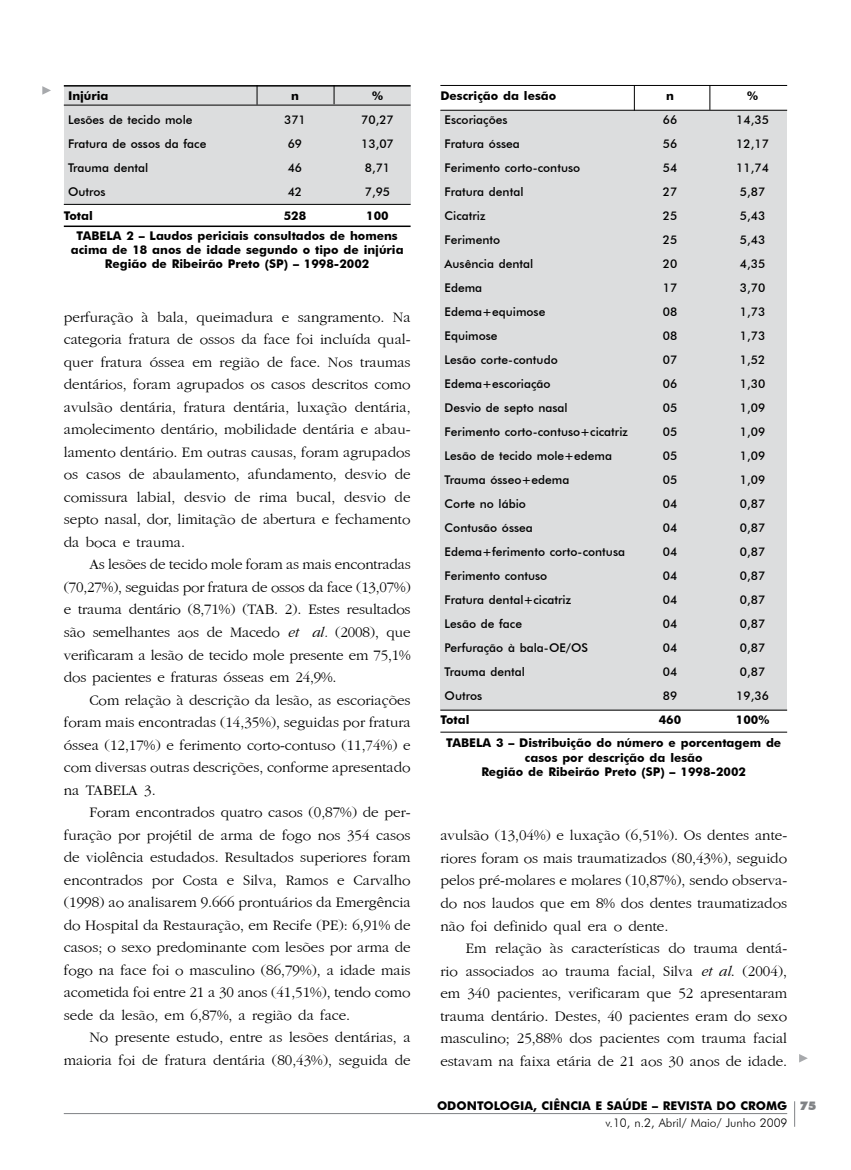
<style>
.page{position:relative;width:851px;height:1170px;background:#fff}
.page>*{position:absolute;margin:0;border:0;box-sizing:border-box;transform-origin:0 0}
.t1{font:15px/22.5px "Gatineau Plain";color:#000;text-align:justify}
.t2{font:500 12px "Futura BT";color:#000}
.t3{font:700 12px/14.4px "Futura BT";color:#000}
.s1{font-family:"Gatineau";font-style:italic}
.s2{font-weight:900;color:#808285}
.s3{font-weight:300}
</style>
<div class="page">
<svg style="left:794px;top:1101px;width:1px;height:25px"></svg>
<svg style="left:799px;top:1054px;width:8px;height:8px"></svg>
<hr style="left:64px;top:1113px;width:723px;height:1px;background:#808285">
<svg style="left:42px;top:86px;width:9px;height:9px"></svg>
<div style="left:440px;top:110px;width:347px;height:600px;background:#dcddde"></div>
<div style="left:64px;top:85px;width:346px;height:120px;background:#dcddde"></div>
<hr style="left:64px;top:85px;width:346px;height:2px;background:#000">
<hr style="left:64px;top:105px;width:346px;height:1px;background:#000">
<hr style="left:64px;top:204px;width:346px;height:1px;background:#000">
<hr style="left:64px;top:225px;width:346px;height:2px;background:#000">
<svg style="left:256px;top:85px;width:1px;height:20px"></svg>
<svg style="left:333px;top:85px;width:1px;height:19px"></svg>
<svg style="left:709px;top:86px;width:1px;height:24px"></svg>
<svg style="left:634px;top:86px;width:1px;height:24px"></svg>
<hr style="left:440px;top:85px;width:347px;height:1px;background:#000">
<hr style="left:440px;top:110px;width:347px;height:1px;background:#000">
<hr style="left:440px;top:709px;width:347px;height:1px;background:#000">
<hr style="left:440px;top:731px;width:347px;height:1px;background:#000">
<p class="t3" style="left:68px;top:88px;width:42px">Injúria</p>
<p class="t3" style="left:291px;top:88px;width:9px">n</p>
<p class="t3" style="left:372px;top:88px;width:12px">%</p>
<p class="t2" style="left:68px;top:112px;width:126px">Lesões de tecido mole</p>
<p class="t2" style="left:284px;top:112px;width:23px">371</p>
<p class="t2" style="left:361px;top:112px;width:34px">70,27</p>
<p class="t2" style="left:68px;top:136px;width:140px">Fratura de ossos da face</p>
<p class="t2" style="left:288px;top:136px;width:16px">69</p>
<p class="t2" style="left:361px;top:136px;width:34px">13,07</p>
<p class="t2" style="left:68px;top:160px;width:82px">Trauma dental</p>
<p class="t2" style="left:288px;top:160px;width:16px">46</p>
<p class="t2" style="left:365px;top:160px;width:27px">8,71</p>
<p class="t2" style="left:68px;top:184px;width:39px">Outros</p>
<p class="t2" style="left:288px;top:184px;width:16px">42</p>
<p class="t2" style="left:365px;top:184px;width:27px">7,95</p>
<p class="t3" style="left:64px;top:208px;width:31px">Total</p>
<p class="t3" style="left:284px;top:208px;width:24px">528</p>
<p class="t3" style="left:366px;top:208px;width:24px">100</p>
<p class="t3" style="left:71px;top:228px;width:334px;text-align:center">TABELA 2 – Laudos periciais consultados de homens acima de 18 anos de idade segundo o tipo de injúria<br>Região de Ribeirão Preto (SP) – 1998-2002</p>
<p class="t1" style="left:64px;top:306px;width:348px">perfuração à bala, queimadura e sangramento. Na categoria fratura de ossos da face foi incluída qual&shy;quer fratura óssea em região de face. Nos traumas dentários, foram agrupados os casos descritos como avulsão dentária, fratura dentária, luxação dentária, amolecimento dentário, mobilidade dentária e abau&shy;lamento dentário. Em outras causas, foram agrupados os casos de abaulamento, afundamento, desvio de comissura labial, desvio de rima bucal, desvio de septo nasal, dor, limitação de abertura e fechamento da boca e trauma.</p>
<p class="t1" style="left:64px;top:553px;width:348px;text-indent:26px">As lesões de tecido mole foram as mais encontradas (70,27%), seguidas por fratura de ossos da face (13,07%) e trauma dentário (8,71%) (TAB. 2). Estes resultados são semelhantes aos de Macedo <span class="s1">et al.</span> (2008), que verificaram a lesão de tecido mole presente em 75,1% dos pacientes e fraturas ósseas em 24,9%.</p>
<p class="t1" style="left:64px;top:688px;width:348px;text-indent:26px">Com relação à descrição da lesão, as escoriações foram mais encontradas (14,35%), seguidas por fratura óssea (12,17%) e ferimento corto-contuso (11,74%) e com diversas outras descrições, conforme apresentado na TABELA 3.</p>
<p class="t1" style="left:64px;top:801px;width:348px;text-indent:26px">Foram encontrados quatro casos (0,87%) de per&shy;furação por projétil de arma de fogo nos 354 casos de violência estudados. Resultados superiores foram encontrados por Costa e Silva, Ramos e Carvalho (1998) ao analisarem 9.666 prontuários da Emergência do Hospital da Restauração, em Recife (PE): 6,91% de casos; o sexo predominante com lesões por arma de fogo na face foi o masculino (86,79%), a idade mais acometida foi entre 21 a 30 anos (41,51%), tendo como sede da lesão, em 6,87%, a região da face.</p>
<p class="t1" style="left:64px;top:1026px;width:348px;text-align:right">No presente estudo, entre as lesões dentárias, a maioria foi de fratura dentária (80,43%), seguida de</p>
<p class="t3" style="left:440px;top:88px;width:117px">Descrição da lesão</p>
<p class="t3" style="left:666px;top:88px;width:9px">n</p>
<p class="t3" style="left:747px;top:88px;width:12px">%</p>
<p class="t2" style="left:444px;top:112px;width:64px">Escoriações</p>
<p class="t2" style="left:662px;top:112px;width:16px">66</p>
<p class="t2" style="left:736px;top:112px;width:34px">14,35</p>
<p class="t2" style="left:444px;top:136px;width:77px">Fratura óssea</p>
<p class="t2" style="left:662px;top:136px;width:16px">56</p>
<p class="t2" style="left:736px;top:136px;width:34px">12,17</p>
<p class="t2" style="left:444px;top:160px;width:137px">Ferimento corto-contuso</p>
<p class="t2" style="left:662px;top:160px;width:16px">54</p>
<p class="t2" style="left:736px;top:160px;width:34px">11,74</p>
<p class="t2" style="left:444px;top:184px;width:80px">Fratura dental</p>
<p class="t2" style="left:662px;top:184px;width:16px">27</p>
<p class="t2" style="left:739px;top:184px;width:27px">5,87</p>
<p class="t2" style="left:444px;top:208px;width:42px">Cicatriz</p>
<p class="t2" style="left:662px;top:208px;width:16px">25</p>
<p class="t2" style="left:739px;top:208px;width:27px">5,43</p>
<p class="t2" style="left:444px;top:232px;width:57px">Ferimento</p>
<p class="t2" style="left:662px;top:232px;width:16px">25</p>
<p class="t2" style="left:739px;top:232px;width:27px">5,43</p>
<p class="t2" style="left:444px;top:256px;width:90px">Ausência dental</p>
<p class="t2" style="left:662px;top:256px;width:16px">20</p>
<p class="t2" style="left:739px;top:256px;width:27px">4,35</p>
<p class="t2" style="left:444px;top:280px;width:39px">Edema</p>
<p class="t2" style="left:662px;top:280px;width:16px">17</p>
<p class="t2" style="left:739px;top:280px;width:27px">3,70</p>
<p class="t2" style="left:444px;top:304px;width:102px">Edema+equimose</p>
<p class="t2" style="left:662px;top:304px;width:16px">08</p>
<p class="t2" style="left:739px;top:304px;width:27px">1,73</p>
<p class="t2" style="left:444px;top:328px;width:54px">Equimose</p>
<p class="t2" style="left:662px;top:328px;width:16px">08</p>
<p class="t2" style="left:739px;top:328px;width:27px">1,73</p>
<p class="t2" style="left:444px;top:352px;width:114px">Lesão corte-contudo</p>
<p class="t2" style="left:662px;top:352px;width:16px">07</p>
<p class="t2" style="left:739px;top:352px;width:27px">1,52</p>
<p class="t2" style="left:444px;top:376px;width:107px">Edema+escoriação</p>
<p class="t2" style="left:662px;top:376px;width:16px">06</p>
<p class="t2" style="left:739px;top:376px;width:27px">1,30</p>
<p class="t2" style="left:444px;top:400px;width:125px">Desvio de septo nasal</p>
<p class="t2" style="left:662px;top:400px;width:16px">05</p>
<p class="t2" style="left:739px;top:400px;width:27px">1,09</p>
<p class="t2" style="left:444px;top:424px;width:185px">Ferimento corto-contuso+cicatriz</p>
<p class="t2" style="left:662px;top:424px;width:16px">05</p>
<p class="t2" style="left:739px;top:424px;width:27px">1,09</p>
<p class="t2" style="left:444px;top:448px;width:169px">Lesão de tecido mole+edema</p>
<p class="t2" style="left:662px;top:448px;width:16px">05</p>
<p class="t2" style="left:739px;top:448px;width:27px">1,09</p>
<p class="t2" style="left:444px;top:472px;width:126px">Trauma ósseo+edema</p>
<p class="t2" style="left:662px;top:472px;width:16px">05</p>
<p class="t2" style="left:739px;top:472px;width:27px">1,09</p>
<p class="t2" style="left:444px;top:496px;width:83px">Corte no lábio</p>
<p class="t2" style="left:662px;top:496px;width:16px">04</p>
<p class="t2" style="left:739px;top:496px;width:27px">0,87</p>
<p class="t2" style="left:444px;top:520px;width:90px">Contusão óssea</p>
<p class="t2" style="left:662px;top:520px;width:16px">04</p>
<p class="t2" style="left:739px;top:520px;width:27px">0,87</p>
<p class="t2" style="left:444px;top:544px;width:182px">Edema+ferimento corto-contusa</p>
<p class="t2" style="left:662px;top:544px;width:16px">04</p>
<p class="t2" style="left:739px;top:544px;width:27px">0,87</p>
<p class="t2" style="left:444px;top:568px;width:104px">Ferimento contuso</p>
<p class="t2" style="left:662px;top:568px;width:16px">04</p>
<p class="t2" style="left:739px;top:568px;width:27px">0,87</p>
<p class="t2" style="left:444px;top:592px;width:128px">Fratura dental+cicatriz</p>
<p class="t2" style="left:662px;top:592px;width:16px">04</p>
<p class="t2" style="left:739px;top:592px;width:27px">0,87</p>
<p class="t2" style="left:444px;top:616px;width:79px">Lesão de face</p>
<p class="t2" style="left:662px;top:616px;width:16px">04</p>
<p class="t2" style="left:739px;top:616px;width:27px">0,87</p>
<p class="t2" style="left:444px;top:640px;width:145px">Perfuração à bala-OE/OS</p>
<p class="t2" style="left:662px;top:640px;width:16px">04</p>
<p class="t2" style="left:739px;top:640px;width:27px">0,87</p>
<p class="t2" style="left:444px;top:664px;width:82px">Trauma dental</p>
<p class="t2" style="left:662px;top:664px;width:16px">04</p>
<p class="t2" style="left:739px;top:664px;width:27px">0,87</p>
<p class="t2" style="left:444px;top:688px;width:39px">Outros</p>
<p class="t2" style="left:662px;top:688px;width:16px">89</p>
<p class="t2" style="left:736px;top:688px;width:34px">19,36</p>
<p class="t3" style="left:440px;top:712px;width:31px">Total</p>
<p class="t3" style="left:658px;top:712px;width:24px">460</p>
<p class="t3" style="left:446px;top:707px;width:336px;line-height:23.4px;text-indent:289px">100%<br>TABELA 3 – Distribuição do número e porcentagem de</p>
<p class="t3" style="left:481px;top:750px;width:266px;text-align:center">casos por descrição da lesão<br>Região de Ribeirão Preto (SP) – 1998-2002</p>
<p class="t1" style="left:440px;top:824px;width:348px">avulsão (13,04%) e luxação (6,51%). Os dentes ante&shy;riores foram os mais traumatizados (80,43%), seguido pelos pré-molares e molares (10,87%), sendo observa&shy;do nos laudos que em 8% dos dentes traumatizados não foi definido qual era o dente.</p>
<p class="t1" style="left:440px;top:937px;width:348px;text-indent:26px">Em relação às características do trauma dentá&shy;rio associados ao trauma facial, Silva <span class="s1">et al</span>. (2004), em 340 pacientes, verificaram que 52 apresentaram trauma dentário. Destes, 40 pacientes eram do sexo masculino; 25,88% dos pacientes com trauma facial estavam na faixa etária de 21 aos 30 anos de idade.</p>
<p class="t3" style="left:605px;top:1097px;width:212px;line-height:16.2px;text-indent:-168px">ODONTOLOGIA, CIÊNCIA E SAÚDE – REVISTA DO CROMG <span class="s2">75 </span><span class="s3">v.10, n.2, Abril/ Maio/ Junho 2009</span></p>
</div>
